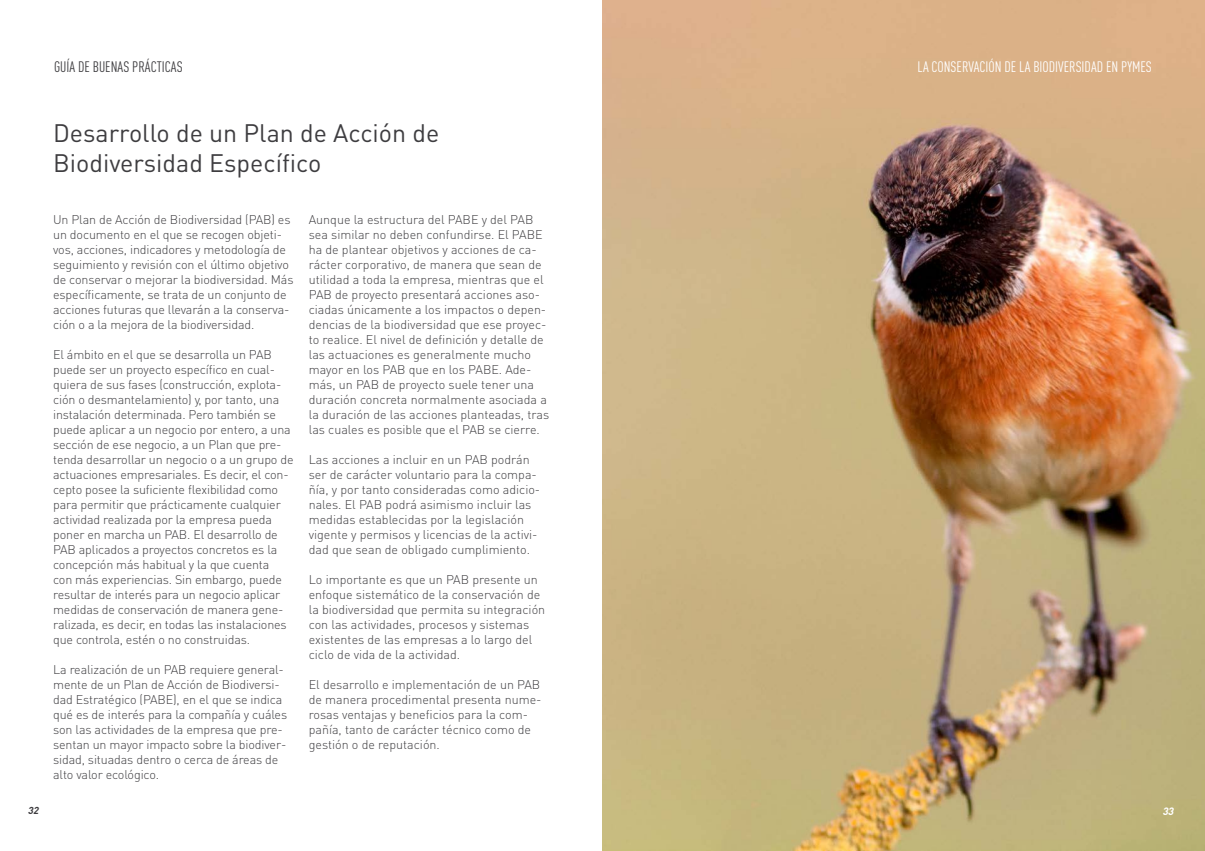
<style>
.page{position:relative;width:1205px;height:851px;background:#fff}
.page>*{position:absolute;margin:0;border:0;box-sizing:border-box;transform-origin:0 0}
.t1{font:25px/30px "DIN Pro";color:#3e3d40}
.t2{font:15px "DIN Cond";color:#fff}
.t3{font:15px "DIN Cond";color:#3e3d40}
.t4{font:300 12.5px/15px "DIN Pro";letter-spacing:-.01em;color:#3e3d40}
.t5{font:italic 700 10.5px "DIN Pro";color:#fff}
.t6{font:italic 700 10px "DIN Pro";color:#3e3d40}
</style>
<div class="page">
<img style="left:602px;top:0;width:603px;height:850px">
<p class="t3" style="left:54px;top:58px;width:130px">GUÍA DE BUENAS PRÁCTICAS</p>
<h1 class="t1" style="left:53px;top:117px;width:388px">Desarrollo de un Plan de Acción de<br>Biodiversidad Específico</h1>
<p class="t6" style="left:28px;top:803px;width:15px">32</p>
<p class="t4" style="left:53px;top:211px;width:242px">Un Plan de Acción de Biodiversidad (PAB) es un documento en el que se recogen objeti&shy;vos, acciones, indicadores y metodología de seguimiento y revisión con el último objetivo de conservar o mejorar la biodiversidad. Más específicamente, se trata de un conjunto de acciones futuras que llevarán a la conserva&shy;ción o a la mejora de la biodiversidad.</p>
<p class="t4" style="left:53px;top:346px;width:242px">El ámbito en el que se desarrolla un PAB puede ser un proyecto específico en cual&shy;quiera de sus fases (construcción, explota&shy;ción o desmantelamiento) y, por tanto, una instalación determinada. Pero también se puede aplicar a un negocio por entero, a una sección de ese negocio, a un Plan que pre&shy;tenda desarrollar un negocio o a un grupo de actuaciones empresariales. Es decir, el con&shy;cepto posee la suficiente flexibilidad como para permitir que prácticamente cualquier actividad realizada por la empresa pueda poner en marcha un PAB. El desarrollo de PAB aplicados a proyectos concretos es la concepción más habitual y la que cuenta<br>con más experiencias. Sin embargo, puede resultar de interés para un negocio aplicar medidas de conservación de manera gene&shy;ralizada, es decir, en todas las instalaciones que controla, estén o no construidas.</p>
<p class="t4" style="left:53px;top:661px;width:235px">La realización de un PAB requiere general&shy;mente de un Plan de Acción de Biodiversi&shy;dad Estratégico (PABE), en el que se indica qué es de interés para la compañía y cuáles son las actividades de la empresa que pre&shy;sentan un mayor impacto sobre la biodiver&shy;sidad, situadas dentro o cerca de áreas de alto valor ecológico.</p>
<p class="t4" style="left:309px;top:211px;width:242px">Aunque la estructura del PABE y del PAB sea similar no deben confundirse. El PABE ha de plantear objetivos y acciones de ca&shy;rácter corporativo, de manera que sean de utilidad a toda la empresa, mientras que el PAB de proyecto presentará acciones aso&shy;ciadas únicamente a los impactos o depen&shy;dencias de la biodiversidad que ese proyec&shy;to realice. El nivel de definición y detalle de las actuaciones es generalmente mucho mayor en los PAB que en los PABE. Ade&shy;más, un PAB de proyecto suele tener una duración concreta normalmente asociada a la duración de las acciones planteadas, tras las cuales es posible que el PAB se cierre.</p>
<p class="t4" style="left:309px;top:451px;width:233px">Las acciones a incluir en un PAB podrán ser de carácter voluntario para la compa&shy;ñía, y por tanto consideradas como adicio&shy;nales. El PAB podrá asimismo incluir las medidas establecidas por la legislación vigente y permisos y licencias de la activi&shy;dad que sean de obligado cumplimiento.</p>
<p class="t4" style="left:309px;top:571px;width:238px">Lo importante es que un PAB presente un enfoque sistemático de la conservación de la biodiversidad que permita su integración con las actividades, procesos y sistemas existentes de las empresas a lo largo del ciclo de vida de la actividad.</p>
<p class="t4" style="left:309px;top:676px;width:234px">El desarrollo e implementación de un PAB de manera procedimental presenta nume&shy;rosas ventajas y beneficios para la com&shy;pañía, tanto de carácter técnico como de gestión o de reputación.</p>
<p class="t2" style="left:917px;top:58px;width:236px">LA CONSERVACIÓN DE LA BIODIVERSIDAD EN PYMES</p>
<p class="t5" style="left:1162px;top:803px;width:15px">33</p>
</div>
